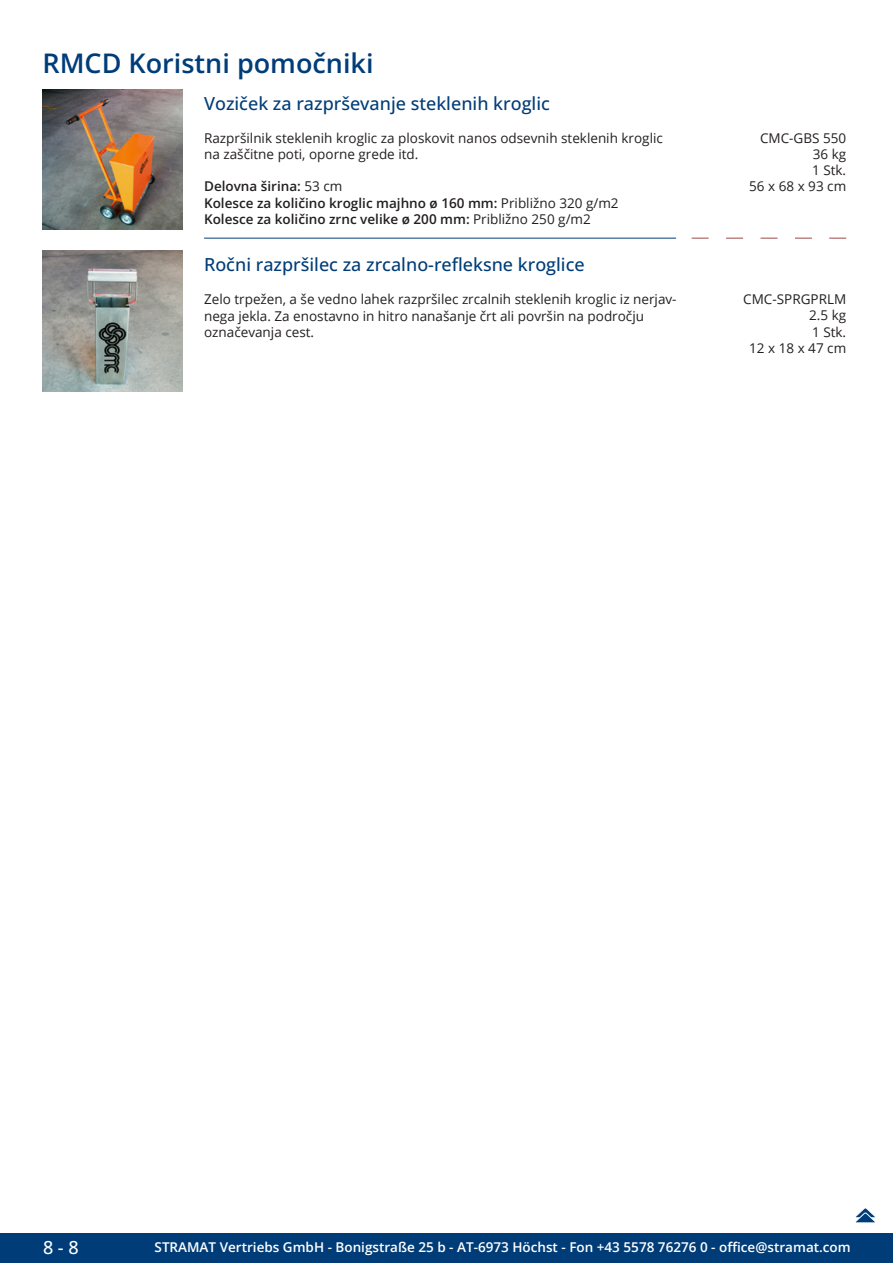
<style>
.page{position:relative;width:893px;height:1263px;background:#fff}
.page>*{position:absolute;margin:0;border:0;box-sizing:border-box;transform-origin:0 0}
.GruppeName{font:600 27px "Open Sans";color:#003d78}
.ArtikelName{font:500 18px "Open Sans";color:#003d78}
.t1{font:500 18px "Open Sans";color:#fff}
.Beschreibung{font:13.5px/16.2px "Open Sans";color:#231f20}
.Beschreibung-2{font:600 13.5px/16.2px "Open Sans";color:#231f20}
.t2{font:600 13.5px "Open Sans";color:#fff}
.ArtikelNummer{font:13.5px "Open Sans";color:#231f20}
.s1{font-weight:400}
</style>
<div class="page">
<div style="left:0;top:1233px;width:893px;height:30px;background:#003d78"></div>
<img style="left:43px;top:89px;width:140px;height:141px">
<img style="left:43px;top:251px;width:140px;height:140px">
<svg style="left:692px;top:238px;width:17px;height:1px"></svg>
<svg style="left:726px;top:238px;width:17px;height:1px"></svg>
<svg style="left:760px;top:238px;width:17px;height:1px"></svg>
<svg style="left:795px;top:238px;width:17px;height:1px"></svg>
<svg style="left:829px;top:238px;width:17px;height:1px"></svg>
<hr style="left:204px;top:238px;width:472px;height:1px;background:#003d78">
<svg style="left:855px;top:1208px;width:21px;height:15px"></svg>
<p class="GruppeName" style="left:43px;top:44px;width:333px">RMCD Koristni pomočniki</p>
<p class="ArtikelName" style="left:204px;top:91px;width:347px">Voziček za razprševanje steklenih kroglic</p>
<p class="Beschreibung" style="left:204px;top:129px;width:460px">Razpršilnik steklenih kroglic za ploskovit nanos odsevnih steklenih kroglic na zaščitne poti, oporne grede itd.</p>
<p class="Beschreibung-2" style="left:204px;top:178px;width:416px">Delovna širina: <span class="s1">53 cm<br></span>Kolesce za količino kroglic majhno ø 160 mm: <span class="s1">Približno 320 g/m2<br></span>Kolesce za količino zrnc velike ø 200 mm: <span class="s1">Približno 250 g/m2</span></p>
<p class="ArtikelNummer" style="left:760px;top:128px;width:88px">CMC-GBS 550</p>
<p class="ArtikelNummer" style="left:813px;top:145px;width:35px">36 kg</p>
<p class="ArtikelNummer" style="left:812px;top:161px;width:36px">1 Stk.</p>
<p class="ArtikelNummer" style="left:749px;top:177px;width:99px">56 x 68 x 93 cm</p>
<p class="ArtikelName" style="left:204px;top:252px;width:382px">Ročni razpršilec za zrcalno-refleksne kroglice</p>
<p class="Beschreibung" style="left:204px;top:291px;width:473px">Zelo trpežen, a še vedno lahek razpršilec zrcalnih steklenih kroglic iz nerjav&shy;nega jekla. Za enostavno in hitro nanašanje črt ali površin na področju označevanja cest.</p>
<p class="ArtikelNummer" style="left:743px;top:290px;width:104px">CMC-SPRGPRLM</p>
<p class="ArtikelNummer" style="left:809px;top:306px;width:39px">2.5 kg</p>
<p class="ArtikelNummer" style="left:812px;top:322px;width:36px">1 Stk.</p>
<p class="ArtikelNummer" style="left:749px;top:339px;width:99px">12 x 18 x 47 cm</p>
<h2 class="t1" style="left:43px;top:1234px;width:37px">8 - 8</h2>
<p class="t2" style="left:155px;top:1238px;width:698px">STRAMAT Vertriebs GmbH - Bonigstraße 25 b - AT-6973 Höchst - Fon +43 5578 76276 0 - office@stramat.com</p>
</div>
